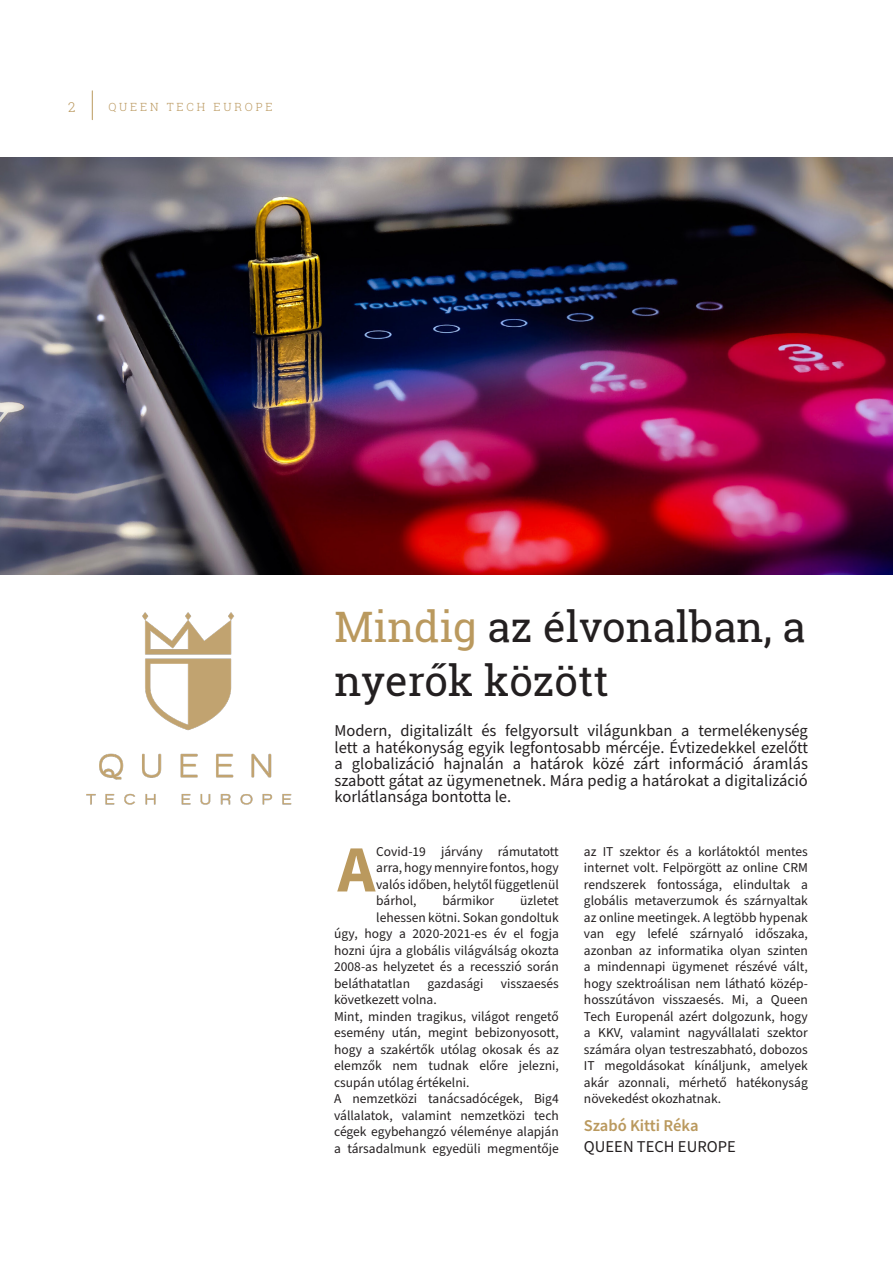
<style>
.page{position:relative;width:893px;height:1263px;background:#fff}
.page>*{position:absolute;margin:0;border:0;box-sizing:border-box;transform-origin:0 0}
.t1{font:700 66px "Source Code Pro";color:#ba995e}
.t2{font:42px/54px "Roboto Slab";color:#231f20}
.t3{font:16.5px/16.5px "Source Sans Pro";color:#231f20;text-align:justify}
.t4{font:600 16.5px "Source Sans Pro";color:#ba995e}
.t5{font:13.5px/16.5px "Source Sans Pro";color:#231f20;text-align:justify}
.t6{font:300 13.5px "Roboto Slab";color:#ba985e}
.t7{font:300 11.25px "Roboto Slab";letter-spacing:.25em;color:#ba985e}
.s1{color:#ba995e}
</style>
<div class="page">
<img style="left:0;top:157px;width:893px;height:417px">
<img style="left:87px;top:613px;width:205px;height:192px">
<svg style="left:92px;top:91px;width:1px;height:29px"></svg>
<p class="t6" style="left:68px;top:98px;width:9px">2</p>
<p class="t7" style="left:108px;top:99px;width:166px">QUEEN TECH EUROPE</p>
<p class="t2" style="left:334px;top:599px;width:473px"><span class="s1">Mindig</span> az élvonalban, a nyerők között</p>
<p class="t3" style="left:334px;top:723px;width:475px">Modern, digitalizált és felgyorsult világunkban a termelékenység lett a hatékonyság egyik legfontosabb mércéje. Évtizedekkel ezelőtt a globalizáció hajnalán a határok közé zárt információ áramlás szabott gátat az ügymenetnek. Mára pedig a határokat a digitalizáció korlátlansága bontotta le.</p>
<p class="t1" style="left:337px;top:821px;width:41px">A</p>
<p class="t5" style="left:376px;top:843px;width:184px">Covid-19 járvány rámutatott arra, hogy mennyire fontos, hogy valós időben, helytől függetlenül bárhol,</p>
<p class="t5" style="left:442px;top:893px;width:53px">bármikor</p>
<p class="t5" style="left:520px;top:893px;width:40px">üzletet</p>
<p class="t5" style="left:376px;top:909px;width:184px">lehessen kötni. Sokan gondoltuk</p>
<p class="t5" style="left:334px;top:926px;width:226px">úgy, hogy a 2020-2021-es év el fogja</p>
<p class="t5" style="left:334px;top:942px;width:226px">hozni újra a globális világválság okozta</p>
<p class="t5" style="left:334px;top:959px;width:226px">2008-as helyzetet és a recesszió során</p>
<p class="t5" style="left:334px;top:975px;width:77px">beláthatatlan</p>
<p class="t5" style="left:427px;top:975px;width:57px">gazdasági</p>
<p class="t5" style="left:501px;top:975px;width:59px">visszaesés</p>
<p class="t5" style="left:334px;top:992px;width:104px">következett volna.</p>
<p class="t5" style="left:334px;top:1008px;width:226px">Mint, minden tragikus, világot rengető esemény után, megint bebizonyosott, hogy a szakértők utólag okosak és az elemzők nem tudnak előre jelezni, csupán utólag értékelni.</p>
<p class="t5" style="left:334px;top:1091px;width:226px">A nemzetközi tanácsadócégek, Big4 vállalatok, valamint nemzetközi tech cégek egybehangzó véleménye alapján a társadalmunk egyedüli megmentője</p>
<p class="t5" style="left:584px;top:843px;width:225px">az IT szektor és a korlátoktól mentes internet volt. Felpörgött az online CRM rendszerek fontossága, elindultak a globális metaverzumok és szárnyaltak az online meetingek. A legtöbb hypenak van egy lefelé szárnyaló időszaka, azonban az informatika olyan szinten a mindennapi ügymenet részévé vált, hogy szektroálisan nem látható közép&shy;hosszútávon visszaesés. Mi, a Queen Tech Europenál azért dolgozunk, hogy a KKV, valamint nagyvállalati szektor számára olyan testreszabható, dobozos IT megoldásokat kínáljunk, amelyek akár azonnali, mérhető hatékonyság növekedést okozhatnak.</p>
<p class="t4" style="left:584px;top:1115px;width:116px">Szabó Kitti Réka</p>
<p class="t3" style="left:584px;top:1138px;width:153px">QUEEN TECH EUROPE</p>
</div>
